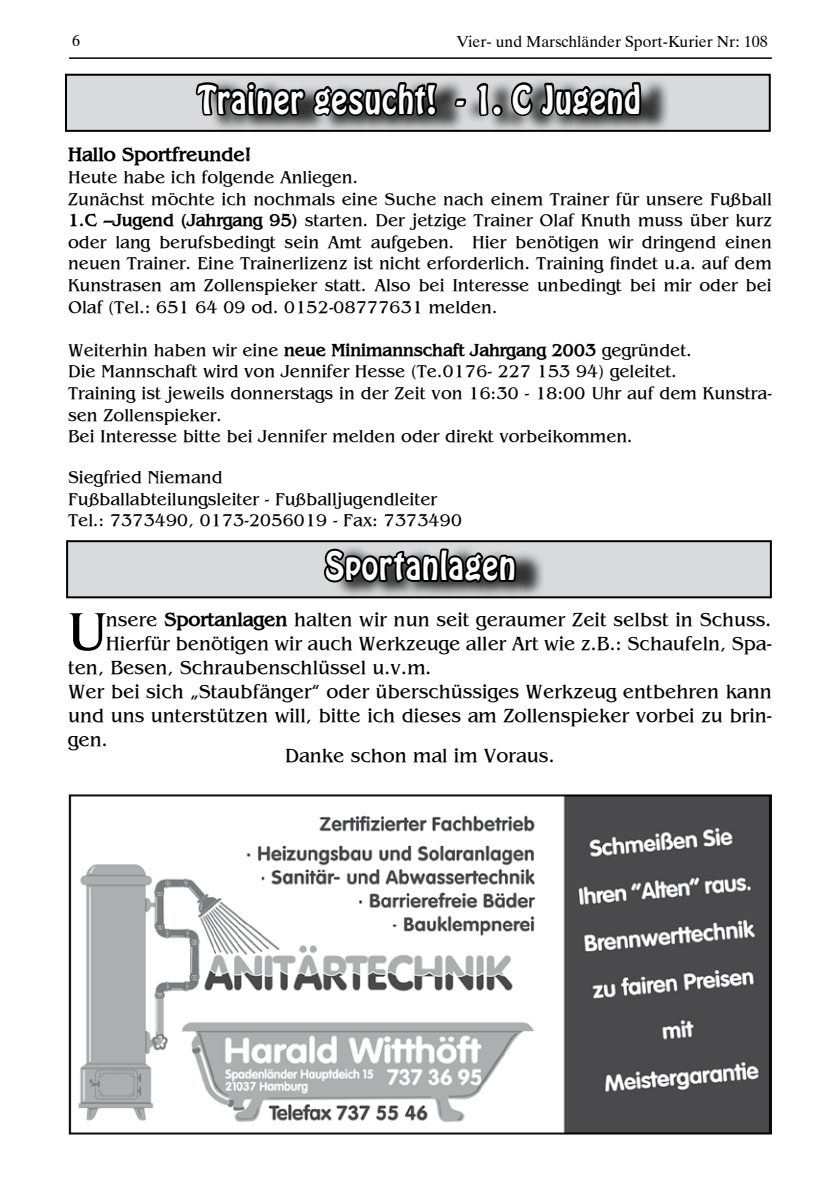
<style>
.page{position:relative;width:840px;height:1191px;background:#fff}
.page>*{position:absolute;margin:0;border:0;box-sizing:border-box;transform-origin:0 0}
.t1{font:57.2px "Bangle Normal";color:#000}
.t2{font:34.4px "Hobo Std";letter-spacing:.03em;color:#fff;scale:.87 1}
.t3{font:20px "Bangle Normal";color:#000}
.t4{font:700 20px "Bangle";color:#000}
.t5{font:18px/21.6px "Bangle Normal";color:#000}
.t6{font:16px "Dutch 801 BT";color:#000}
.s1{font-family:"Bangle";font-weight:700}
</style>
<div class="page">
<hr style="left:69px;top:57px;width:702px;height:2px;background:#000">
<img style="left:68px;top:794px;width:703px;height:340px">
<div style="left:66px;top:75px;width:703px;height:56px;background:#d9dadb"></div>
<div style="left:65px;top:74px;width:705px;height:58px;border:2px solid #000"></div>
<div style="left:202px;top:75px;width:466px;height:55px;background:#000;opacity:.77"></div>
<svg style="left:195px;top:80px;width:244px;height:38px"></svg>
<svg style="left:452px;top:96px;width:16px;height:13px"></svg>
<svg style="left:474px;top:81px;width:16px;height:37px"></svg>
<div style="left:491px;top:104px;width:11px;height:12px;border:4px solid #000;border-radius:50%"></div>
<svg style="left:508px;top:80px;width:135px;height:38px"></svg>
<div style="left:67px;top:541px;width:703px;height:56px;background:#d9dadb"></div>
<div style="left:66px;top:540px;width:705px;height:58px;border:2px solid #000"></div>
<div style="left:330px;top:542px;width:213px;height:55px;background:#000;opacity:.77"></div>
<svg style="left:324px;top:546px;width:194px;height:38px"></svg>
<p class="t6" style="left:72px;top:31px;width:9px">6</p>
<p class="t6" style="left:456px;top:32px;width:313px">Vier- und Marschländer Sport-Kurier Nr: 108</p>
<h2 class="t2" style="left:198px;top:76px;width:510px">Trainer gesucht! - 1. C Jugend</h2>
<p class="t4" style="left:68px;top:141px;width:185px">Hallo Sportfreunde!</p>
<p class="t5" style="left:68px;top:165px;width:705px">Heute habe ich folgende Anliegen.<br>Zunächst möchte ich nochmals eine Suche nach einem Trainer für unsere Fußball <span class="s1">1.C –Jugend (Jahrgang 95)</span> starten. Der jetzige Trainer Olaf Knuth muss über kurz oder lang berufsbedingt sein Amt aufgeben. Hier benötigen wir dringend einen neuen Trainer. Eine Trainerlizenz ist nicht erforderlich. Training findet u.a. auf dem Kunstrasen am Zollenspieker statt. Also bei Interesse unbedingt bei mir oder bei Olaf (Tel.: 651 64 09 od. 0152-08777631 melden.</p>
<p class="t5" style="left:68px;top:338px;width:704px">Weiterhin haben wir eine <span class="s1">neue Minimannschaft Jahrgang 2003</span> gegründet.<br>Die Mannschaft wird von Jennifer Hesse (Te.0176- 227 153 94) geleitet.<br>Training ist jeweils donnerstags in der Zeit von 16:30 - 18:00 Uhr auf dem Kunstra&shy;sen Zollenspieker.<br>Bei Interesse bitte bei Jennifer melden oder direkt vorbeikommen.</p>
<p class="t5" style="left:68px;top:465px;width:395px">Siegfried Niemand<br>Fußballabteilungsleiter - Fußballjugendleiter<br>Tel.: 7373490, 0173-2056019 - Fax: 7373490</p>
<h2 class="t2" style="left:325px;top:542px;width:220px">Sportanlagen</h2>
<h1 class="t1" style="left:68px;top:595px;width:39px">U</h1>
<p class="t3" style="left:106px;top:607px;width:667px">nsere <span class="s1">Sportanlagen</span> halten wir nun seit geraumer Zeit selbst in Schuss.</p>
<p class="t3" style="left:106px;top:631px;width:667px">Hierfür benötigen wir auch Werkzeuge aller Art wie z.B.: Schaufeln, Spa-</p>
<p class="t3" style="left:68px;top:655px;width:365px">ten, Besen, Schraubenschlüssel u.v.m.</p>
<p class="t3" style="left:68px;top:679px;width:704px">Wer bei sich „Staubfänger“ oder überschüssiges Werkzeug entbehren kann</p>
<p class="t3" style="left:68px;top:703px;width:704px">und uns unterstützen will, bitte ich dieses am Zollenspieker vorbei zu brin-</p>
<p class="t3" style="left:68px;top:727px;width:41px">gen.</p>
<p class="t3" style="left:285px;top:743px;width:271px">Danke schon mal im Voraus.</p>
</div>
